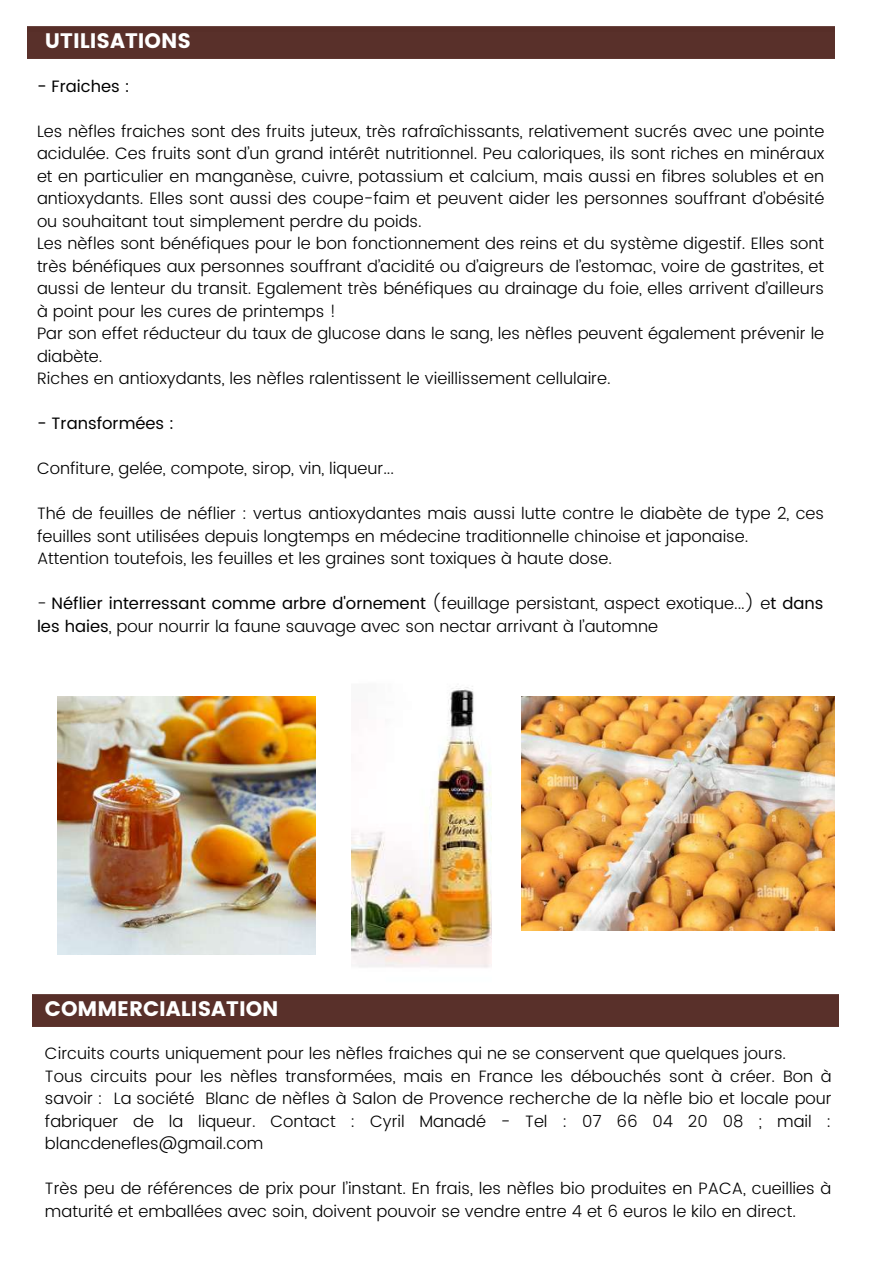
<style>
.page{position:relative;width:893px;height:1264px;background:#fff}
.page>*{position:absolute;margin:0;border:0;box-sizing:border-box;transform-origin:0 0}
.t1{font:21px "Poppins";color:#fff}
.t2{font:300 16.5px/22.5px "Poppins";color:#000}
.t3{font:16.5px "Poppins";color:#000}
.s1{font-weight:400}
</style>
<div class="page">
<div style="left:28px;top:27px;width:806px;height:31px;background:#59302a"></div>
<div style="left:32px;top:994px;width:806px;height:32px;background:#59302a"></div>
<img style="left:522px;top:696px;width:312px;height:234px">
<img style="left:351px;top:686px;width:141px;height:282px">
<img style="left:58px;top:696px;width:257px;height:258px">
<p class="t1" style="left:45px;top:29px;width:148px">UTILISATIONS</p>
<p class="t3" style="left:37px;top:76px;width:94px">- Fraiches :</p>
<p class="t2" style="left:37px;top:120px;width:788px">Les nèfles fraiches sont des fruits juteux, très rafraîchissants, relativement sucrés avec une pointe acidulée. Ces fruits sont d’un grand intérêt nutritionnel. Peu caloriques, ils sont riches en minéraux et en particulier en manganèse, cuivre, potassium et calcium, mais aussi en fibres solubles et en antioxydants. Elles sont aussi des coupe-faim et peuvent aider les personnes souffrant d’obésité ou souhaitant tout simplement perdre du poids.<br>Les nèfles sont bénéfiques pour le bon fonctionnement des reins et du système digestif. Elles sont très bénéfiques aux personnes souffrant d’acidité ou d’aigreurs de l’estomac, voire de gastrites, et aussi de lenteur du transit. Egalement très bénéfiques au drainage du foie, elles arrivent d’ailleurs à point pour les cures de printemps !<br>Par son effet réducteur du taux de glucose dans le sang, les nèfles peuvent également prévenir le diabète.<br>Riches en antioxydants, les nèfles ralentissent le vieillissement cellulaire.</p>
<p class="t3" style="left:37px;top:414px;width:139px">- Transformées :</p>
<p class="t2" style="left:37px;top:457px;width:358px">Confiture, gelée, compote, sirop, vin, liqueur...</p>
<p class="t2" style="left:37px;top:502px;width:788px">Thé de feuilles de néflier : vertus antioxydantes mais aussi lutte contre le diabète de type 2, ces feuilles sont utilisées depuis longtemps en médecine traditionnelle chinoise et japonaise.<br>Attention toutefois, les feuilles et les graines sont toxiques à haute dose.</p>
<p class="t2" style="left:37px;top:592px;width:788px">- <span class="s1">Néflier interressant comme arbre d'ornement</span> (feuillage persistant, aspect exotique...) e<span class="s1">t dans les haies</span>, pour nourrir la faune sauvage avec son nectar arrivant à l’automne</p>
<p class="t1" style="left:45px;top:996px;width:235px">COMMERCIALISATION</p>
<p class="t2" style="left:45px;top:1042px;width:788px">Circuits courts uniquement pour les nèfles fraiches qui ne se conservent que quelques jours.<br>Tous circuits pour les nèfles transformées, mais en France les débouchés sont à créer. Bon à savoir : La société Blanc de nèfles à Salon de Provence recherche de la nèfle bio et locale pour fabriquer de la liqueur. Contact : Cyril Manadé - Tel : 07 66 04 20 08 ; mail : blancdenefles@gmail.com</p>
<p class="t2" style="left:45px;top:1177px;width:788px">Très peu de références de prix pour l’instant. En frais, les nèfles bio produites en PACA, cueillies à maturité et emballées avec soin, doivent pouvoir se vendre entre 4 et 6 euros le kilo en direct.</p>
</div>
